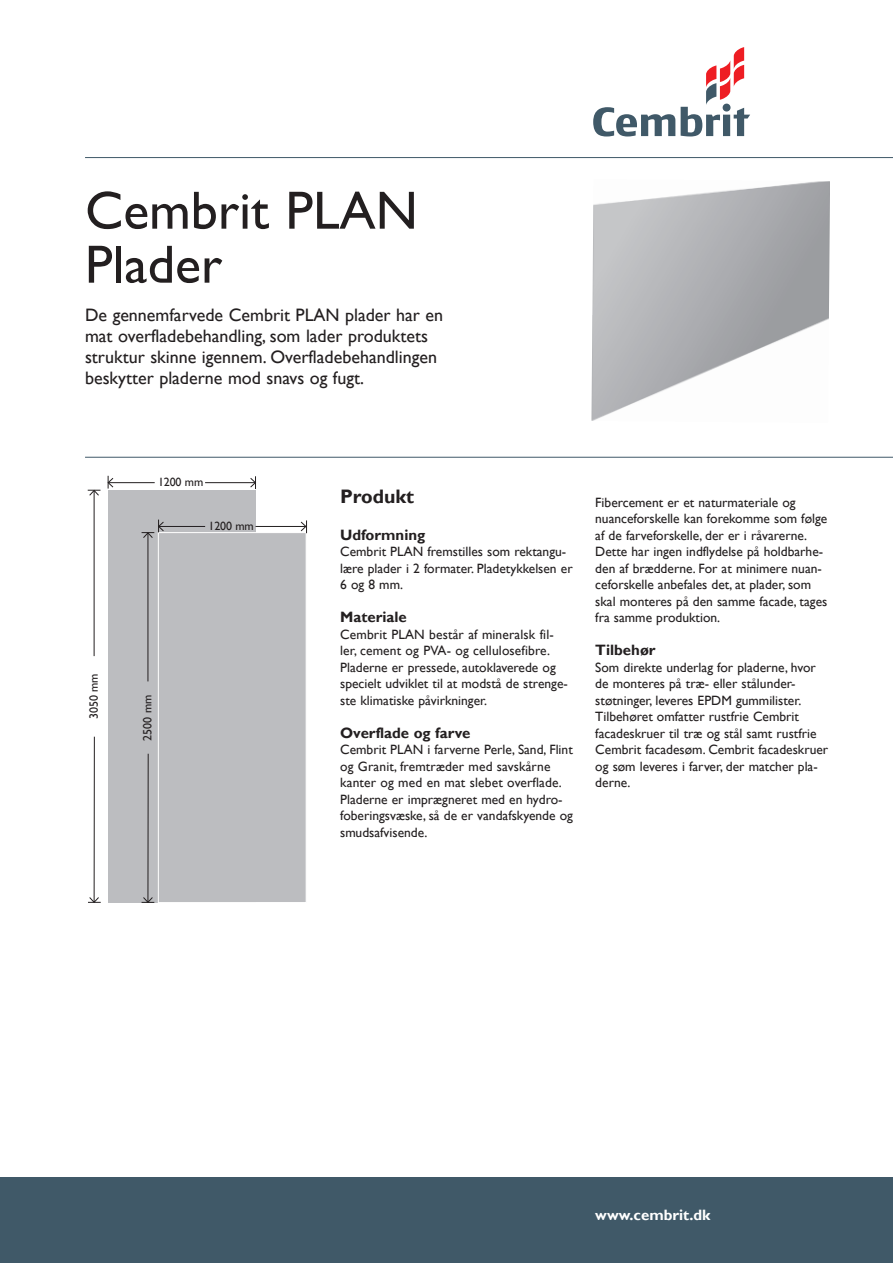
<style>
.page{position:relative;width:893px;height:1263px;background:#fff}
.page>*{position:absolute;margin:0;border:0;box-sizing:border-box;transform-origin:0 0}
.overskrift{font:54px/54px "Gill Sans";color:#231f20}
.ml_rubrik_stor{font:700 19.5px "Gill Sans";color:#231f20}
.underrubrik{font:18px/21px "Gill Sans";color:#231f20}
.ml_rubrik{font:700 15px "Gill Sans";color:#231f20}
.t1{font:700 15px "Gill Sans";color:#fff}
.brødtekst{font:13.5px/16.5px "Gill Sans";color:#231f20}
.x_Brødtekst{font:12px "Gill Sans";letter-spacing:-.005em;color:#231f20}
</style>
<div class="page">
<img style="left:591px;top:181px;width:239px;height:240px">
<div style="left:108px;top:490px;width:148px;height:412px;background:#bcbdc0"></div>
<hr style="left:94px;top:490px;width:1px;height:166px;background:#231f20">
<svg style="left:88px;top:490px;width:12px;height:6px"></svg>
<hr style="left:94px;top:737px;width:1px;height:165px;background:#231f20">
<svg style="left:88px;top:897px;width:13px;height:6px"></svg>
<div style="left:158px;top:532px;width:148px;height:371px;background:#bcbdc0;border:1px solid #fff"></div>
<hr style="left:148px;top:533px;width:1px;height:148px;background:#231f20">
<hr style="left:148px;top:754px;width:1px;height:148px;background:#231f20">
<svg style="left:142px;top:897px;width:12px;height:6px"></svg>
<hr style="left:108px;top:482px;width:47px;height:1px;background:#231f20">
<svg style="left:108px;top:476px;width:6px;height:12px"></svg>
<hr style="left:159px;top:526px;width:46px;height:1px;background:#231f20">
<svg style="left:142px;top:520px;width:22px;height:18px"></svg>
<hr style="left:205px;top:482px;width:50px;height:1px;background:#231f20">
<svg style="left:250px;top:476px;width:6px;height:13px"></svg>
<hr style="left:256px;top:526px;width:50px;height:1px;background:#231f20">
<svg style="left:301px;top:520px;width:6px;height:13px"></svg>
<hr style="left:85px;top:157px;width:808px;height:1px;background:#405968">
<svg style="left:593px;top:107px;width:82px;height:29px"></svg>
<svg style="left:681px;top:47px;width:69px;height:89px"></svg>
<div style="left:0;top:1178px;width:893px;height:85px;background:#405968"></div>
<hr style="left:85px;top:457px;width:808px;height:1px;background:#405968">
<p class="overskrift" style="left:85px;top:184px;width:334px">Cembrit PLAN<br>Plader</p>
<p class="underrubrik" style="left:85px;top:304px;width:360px">De gennemfarvede Cembrit PLAN plader har en mat overfladebehandling, som lader produktets struktur skinne igennem. Overfladebehandlingen beskytter pladerne mod snavs og fugt.</p>
<p class="x_Brødtekst" style="left:158px;top:475px;width:47px">1200 mm</p>
<p class="x_Brødtekst" style="left:209px;top:519px;width:47px">1200 mm</p>
<p class="x_Brødtekst" style="left:87px;top:719px;width:48px;rotate:-90deg">3050 mm</p>
<p class="x_Brødtekst" style="left:141px;top:741px;width:48px;rotate:-90deg">2500 mm</p>
<p class="ml_rubrik_stor" style="left:340px;top:484px;width:76px">Produkt</p>
<p class="ml_rubrik" style="left:340px;top:525px;width:87px">Udformning</p>
<p class="brødtekst" style="left:340px;top:543px;width:234px">Cembrit PLAN fremstilles som rektangu&shy;lære plader i 2 formater. Pladetykkelsen er<br>6 og 8 mm.</p>
<p class="ml_rubrik" style="left:340px;top:608px;width:68px">Materiale</p>
<p class="brødtekst" style="left:340px;top:626px;width:229px">Cembrit PLAN består af mineralsk fil&shy;ler, cement og PVA- og cellulosefibre.<br>Pladerne er pressede, autoklaverede og specielt udviklet til at modstå de strenge&shy;ste klimatiske påvirkninger.</p>
<p class="ml_rubrik" style="left:340px;top:723px;width:132px">Overflade og farve</p>
<p class="brødtekst" style="left:340px;top:741px;width:234px">Cembrit PLAN i farverne Perle, Sand, Flint og Granit, fremtræder med savskårne kanter og med en mat slebet overflade.<br>Pladerne er imprægneret med en hydro&shy;foberingsvæske, så de er vandafskyende og smudsafvisende.</p>
<p class="brødtekst" style="left:595px;top:494px;width:233px">Fibercement er et naturmateriale og nuanceforskelle kan forekomme som følge af de farveforskelle, der er i råvarerne.<br>Dette har ingen indflydelse på holdbarhe&shy;den af brædderne. For at minimere nuan&shy;ceforskelle anbefales det, at plader, som skal monteres på den samme facade, tages fra samme produktion.</p>
<p class="ml_rubrik" style="left:595px;top:641px;width:62px">Tilbehør</p>
<p class="brødtekst" style="left:595px;top:659px;width:234px">Som direkte underlag for pladerne, hvor de monteres på træ- eller stålunder&shy;støtninger, leveres EPDM gummilister.<br>Tilbehøret omfatter rustfrie Cembrit facadeskruer til træ og stål samt rustfrie Cembrit facadesøm. Cembrit facadeskruer og søm leveres i farver, der matcher pla&shy;derne.</p>
<p class="t1" style="left:595px;top:1206px;width:117px">www.cembrit.dk</p>
</div>
